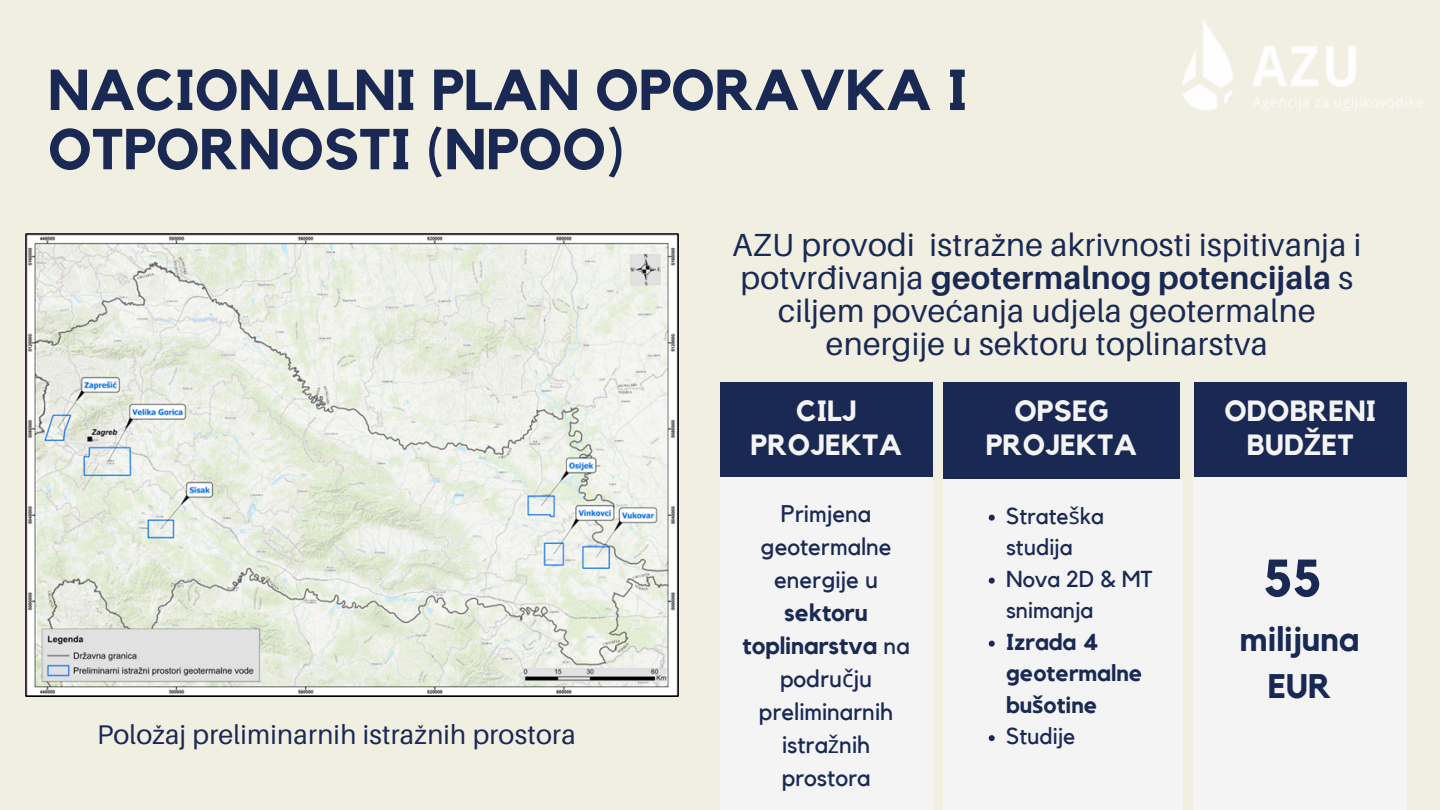
<style>
.page{position:relative;width:1440px;height:810px;background:#f1efe1}
.page>*{position:absolute;margin:0;border:0;box-sizing:border-box;transform-origin:0 0}
.t1{font:700 57px/59.2px "Kollektif";color:#192954}
.t2{font:700 52px "Kollektif";color:#192954}
.t3{font:700 34px/47.2px "Kollektif";color:#192954;text-align:center}
.t4{font:32px/33px "Aileron";letter-spacing:.01em;color:#192954;text-align:center}
.t5{font:700 29.2px/34.5px "Kollektif";letter-spacing:.01em;color:#f4f4f4;text-align:center}
.t6{font:27px "Aileron";letter-spacing:.01em;color:#192954}
.t7{font:24px/33px "Kollektif";color:#192954;text-align:center}
.t8{font:23px/31.5px "Kollektif";color:#192954}
.t9{font:700 23px/31.5px "Kollektif";color:#192954}
.s1{font-weight:700}
.s2{font-family:"Noto Sans"}
</style>
<div class="page">
<div style="left:720px;top:382px;width:213px;height:95px;background:#192954"></div>
<div style="left:943px;top:382px;width:237px;height:130px;background:#192954"></div>
<div style="left:1194px;top:382px;width:212px;height:130px;background:#192954"></div>
<div style="left:720px;top:477px;width:212px;height:333px;background:#f4f4f4"></div>
<div style="left:943px;top:480px;width:240px;height:330px;background:#f4f4f4"></div>
<svg style="left:989px;top:515px;width:6px;height:6px"></svg>
<svg style="left:989px;top:578px;width:6px;height:6px"></svg>
<svg style="left:989px;top:641px;width:6px;height:6px"></svg>
<svg style="left:989px;top:735px;width:6px;height:6px"></svg>
<div style="left:1193px;top:477px;width:213px;height:333px;background:#f4f4f4"></div>
<img style="left:26px;top:233px;width:653px;height:463px">
<img style="left:1183px;top:19px;width:240px;height:91px">
<p class="t1" style="left:48px;top:63px;width:921px">NACIONALNI PLAN OPORAVKA I<br>OTPORNOSTI (NPOO)</p>
<p class="t4" style="left:732px;top:227px;width:631px">AZU provodi istražne akrivnosti ispitivanja i potvrđivanja <span class="s1">geotermalnog potencijala</span> s ciljem povećanja udjela geotermalne energije u sektoru toplinarstva</p>
<p class="t6" style="left:97px;top:718px;width:480px">Položaj preliminarnih istražnih prostora</p>
<h1 class="t5" style="left:751px;top:394px;width:153px">CILJ<br>PROJEKTA</h1>
<p class="t5" style="left:986px;top:394px;width:153px">OPSEG<br>PROJEKTA</p>
<h3 class="t5" style="left:1224px;top:394px;width:153px">ODOBRENI<br>BUD<span class="s2">Ž</span>ET</h3>
<p class="t7" style="left:743px;top:498px;width:169px">Primjena geotermalne energije u <span class="s1">sektoru toplinarstva</span> na podru<span class="s2">č</span>ju preliminarnih istra<span class="s2">ž</span>nih prostora</p>
<h4 class="t8" style="left:1006px;top:501px;width:99px">Strate<span class="s2">š</span>ka studija</h4>
<h4 class="t8" style="left:1006px;top:564px;width:148px">Nova 2D &amp; MT snimanja</h4>
<h4 class="t9" style="left:1006px;top:627px;width:138px">Izrada 4 geotermalne bu<span class="s2">š</span>otine</h4>
<p class="t8" style="left:1006px;top:721px;width:71px">Studije</p>
<p class="t2" style="left:1263px;top:554px;width:60px">55</p>
<p class="t3" style="left:1240px;top:617px;width:121px">milijuna<br>EUR</p>
</div>
